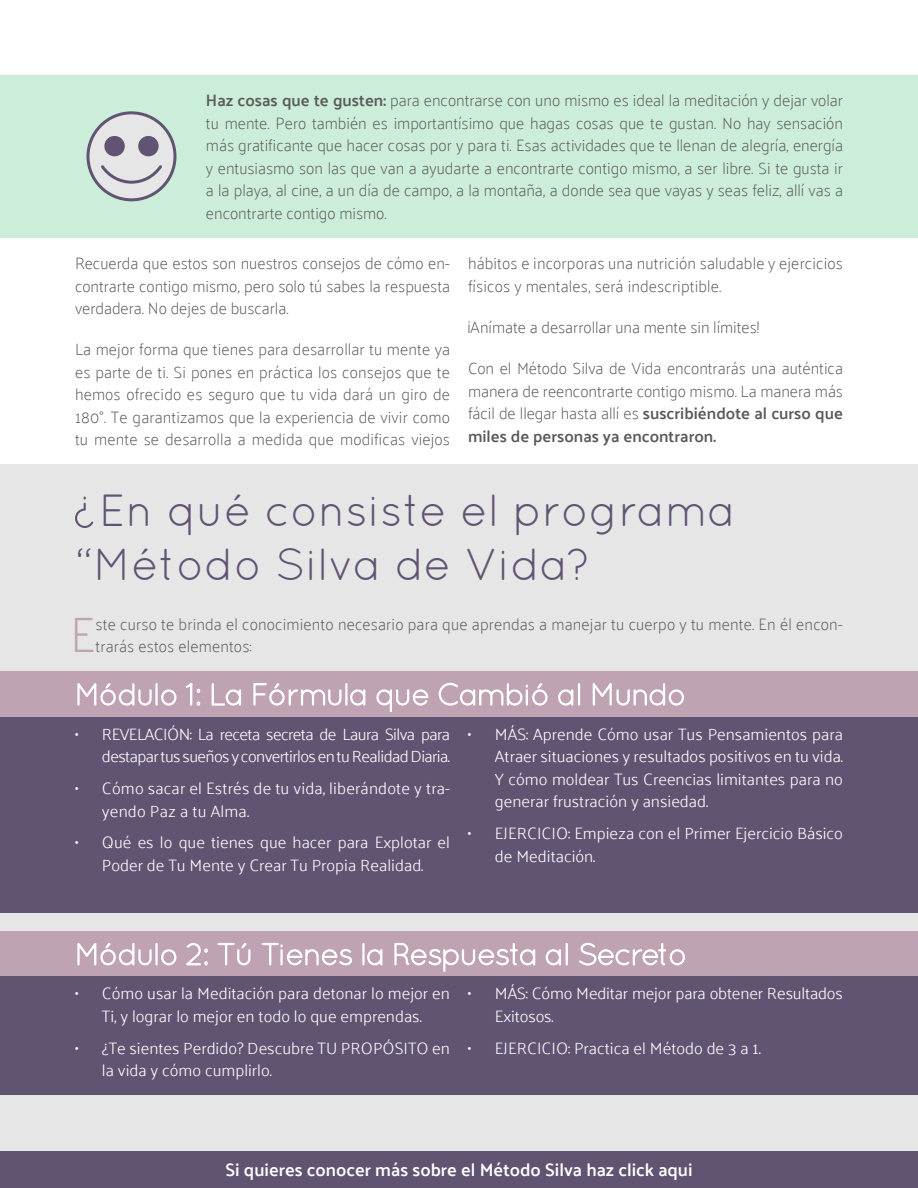
<style>
.page{position:relative;width:918px;height:1188px;background:#fff}
.page>*{position:absolute;margin:0;border:0;box-sizing:border-box;transform-origin:0 0}
.t1{font:100 49.65px "Palanquin";color:#bfa3b3}
.t2{font:45px/54px "Quicksand";color:#615473}
.t3{font:600 18px "Palanquin";color:#fff}
.t4{font:100 16.5px/22.5px "Palanquin";letter-spacing:.01em;color:#595959;text-align:justify}
.t5{font:300 16.5px/22.5px "Palanquin";color:#fff}
.t6{font:300 16.5px/22.5px "Palanquin";letter-spacing:-.035em;color:#fff;text-align:right}
.s1{font-weight:600}
</style>
<div class="page">
<div style="left:0;top:1150px;width:918px;height:38px;background:#615473"></div>
<div style="left:0;top:464px;width:918px;height:686px;background:#e6e6e6"></div>
<div style="left:0;top:75px;width:918px;height:163px;background:#ccedd9"></div>
<svg style="left:75px;top:497px;width:18px;height:31px"></svg>
<div style="left:0;top:716px;width:918px;height:196px;background:#615473"></div>
<div style="left:0;top:671px;width:918px;height:45px;background:#bfa3b3"></div>
<svg style="left:77px;top:683px;width:75px;height:23px"></svg>
<div style="left:155px;top:683px;width:3px;height:23px;border:2px solid #fff"></div>
<svg style="left:161px;top:689px;width:16px;height:17px"></svg>
<svg style="left:186px;top:683px;width:14px;height:23px"></svg>
<svg style="left:211px;top:683px;width:30px;height:23px"></svg>
<svg style="left:253px;top:683px;width:89px;height:23px"></svg>
<div style="left:345px;top:683px;width:3px;height:23px;border:2px solid #fff"></div>
<svg style="left:350px;top:689px;width:16px;height:17px"></svg>
<svg style="left:376px;top:689px;width:53px;height:23px"></svg>
<svg style="left:438px;top:682px;width:110px;height:24px"></svg>
<svg style="left:558px;top:689px;width:16px;height:17px"></svg>
<div style="left:578px;top:683px;width:2px;height:23px;border:2px solid #fff"></div>
<svg style="left:592px;top:683px;width:92px;height:23px"></svg>
<div style="left:0;top:976px;width:918px;height:119px;background:#615473"></div>
<div style="left:0;top:931px;width:918px;height:45px;background:#bfa3b3"></div>
<svg style="left:77px;top:943px;width:75px;height:23px"></svg>
<div style="left:155px;top:943px;width:3px;height:22px;border:2px solid #fff"></div>
<svg style="left:161px;top:949px;width:16px;height:17px"></svg>
<svg style="left:186px;top:943px;width:22px;height:23px"></svg>
<svg style="left:217px;top:943px;width:34px;height:23px"></svg>
<svg style="left:262px;top:943px;width:90px;height:23px"></svg>
<div style="left:362px;top:943px;width:3px;height:22px;border:2px solid #fff"></div>
<svg style="left:367px;top:949px;width:16px;height:17px"></svg>
<svg style="left:394px;top:943px;width:142px;height:29px"></svg>
<svg style="left:545px;top:949px;width:16px;height:17px"></svg>
<div style="left:566px;top:943px;width:2px;height:22px;border:2px solid #fff"></div>
<svg style="left:579px;top:942px;width:106px;height:24px"></svg>
<div style="left:88px;top:113px;width:87px;height:87px;background:#e6e6e6;border-radius:50%"></div>
<div style="left:87px;top:111px;width:90px;height:90px;border:3px solid #615473;border-radius:50%"></div>
<div style="left:104px;top:136px;width:21px;height:20px;background:#615473;border-radius:50%"></div>
<div style="left:138px;top:136px;width:21px;height:20px;background:#615473;border-radius:50%"></div>
<svg style="left:98px;top:165px;width:67px;height:20px"></svg>
<p class="t4" style="left:206px;top:90px;width:639px"><span class="s1">Haz cosas que te gusten:</span> para encontrarse con uno mismo es ideal la meditación y dejar volar tu mente. Pero también es importantísimo que hagas cosas que te gustan. No hay sensación más gratificante que hacer cosas por y para ti. Esas actividades que te llenan de alegría, energía y entusiasmo son las que van a ayudarte a encontrarte contigo mismo, a ser libre. Si te gusta ir a la playa, al cine, a un día de campo, a la montaña, a donde sea que vayas y seas feliz, allí vas a encontrarte contigo mismo.</p>
<p class="t4" style="left:75px;top:252px;width:377px">Recuerda que estos son nuestros consejos de cómo en&shy;contrarte contigo mismo, pero solo tú sabes la respuesta verdadera. No dejes de buscarla.</p>
<p class="t4" style="left:75px;top:339px;width:377px">La mejor forma que tienes para desarrollar tu mente ya es parte de ti. Si pones en práctica los consejos que te hemos ofrecido es seguro que tu vida dará un giro de 180°. Te garantizamos que la experiencia de vivir como tu mente se desarrolla a medida que modificas viejos</p>
<p class="t4" style="left:468px;top:252px;width:377px">hábitos e incorporas una nutrición saludable y ejercicios físicos y mentales, será indescriptible.</p>
<p class="t4" style="left:468px;top:316px;width:293px">¡Anímate a desarrollar una mente sin límites!</p>
<p class="t4" style="left:468px;top:357px;width:377px">Con el Método Silva de Vida encontrarás una auténtica manera de reencontrarte contigo mismo. La manera más fácil de llegar hasta allí es <span class="s1">suscribiéndote al curso que miles de personas ya encontraron.</span></p>
<h2 class="t2" style="left:75px;top:483px;width:662px;text-indent:24px">En qué consiste el programa “Método Silva de Vida?</h2>
<h1 class="t1" style="left:70px;top:606px;width:27px">E</h1>
<p class="t4" style="left:96px;top:613px;width:749px">ste curso te brinda el conocimiento necesario para que aprendas a manejar tu cuerpo y tu mente. En él encon&shy;trarás estos elementos:</p>
<p class="t6" style="left:75px;top:723px;width:377px">• REVELACIÓN: La receta secreta de Laura Silva para destapar tus sueños y convertirlos en tu Realidad Diaria.</p>
<p class="t5" style="left:102px;top:777px;width:350px;text-indent:-27px">• Cómo sacar el Estrés de tu vida, liberándote y tra&shy;yendo Paz a tu Alma.</p>
<p class="t5" style="left:75px;top:831px;width:376px;text-align:center">• Qué es lo que tienes que hacer para Explotar el<br>Poder de Tu Mente y Crear Tu Propia Realidad.</p>
<p class="t5" style="left:495px;top:723px;width:350px;text-align:justify;text-indent:-27px">• MÁS: Aprende Cómo usar Tus Pensamientos para Atraer situaciones y resultados positivos en tu vida.<br>Y cómo moldear Tus Creencias limitantes para no generar frustración y ansiedad.</p>
<p class="t5" style="left:495px;top:822px;width:349px;text-indent:-27px">• EJERCICIO: Empieza con el Primer Ejercicio Básico de Meditación.</p>
<p class="t5" style="left:75px;top:982px;width:376px;text-align:center">• Cómo usar la Meditación para detonar lo mejor en<br>Ti, y lograr lo mejor en todo lo que emprendas.</p>
<p class="t5" style="left:102px;top:1037px;width:350px;text-indent:-27px">• ¿Te sientes Perdido? Descubre TU PROPÓSITO en la vida y cómo cumplirlo.</p>
<p class="t5" style="left:495px;top:983px;width:349px;text-indent:-27px">• MÁS: Cómo Meditar mejor para obtener Resultados<br>Exitosos.</p>
<p class="t5" style="left:468px;top:1037px;width:294px">• EJERCICIO: Practica el Método de 3 a 1.</p>
<p class="t3" style="left:225px;top:1159px;width:469px">Si quieres conocer más sobre el Método Silva haz click aqui</p>
</div>
